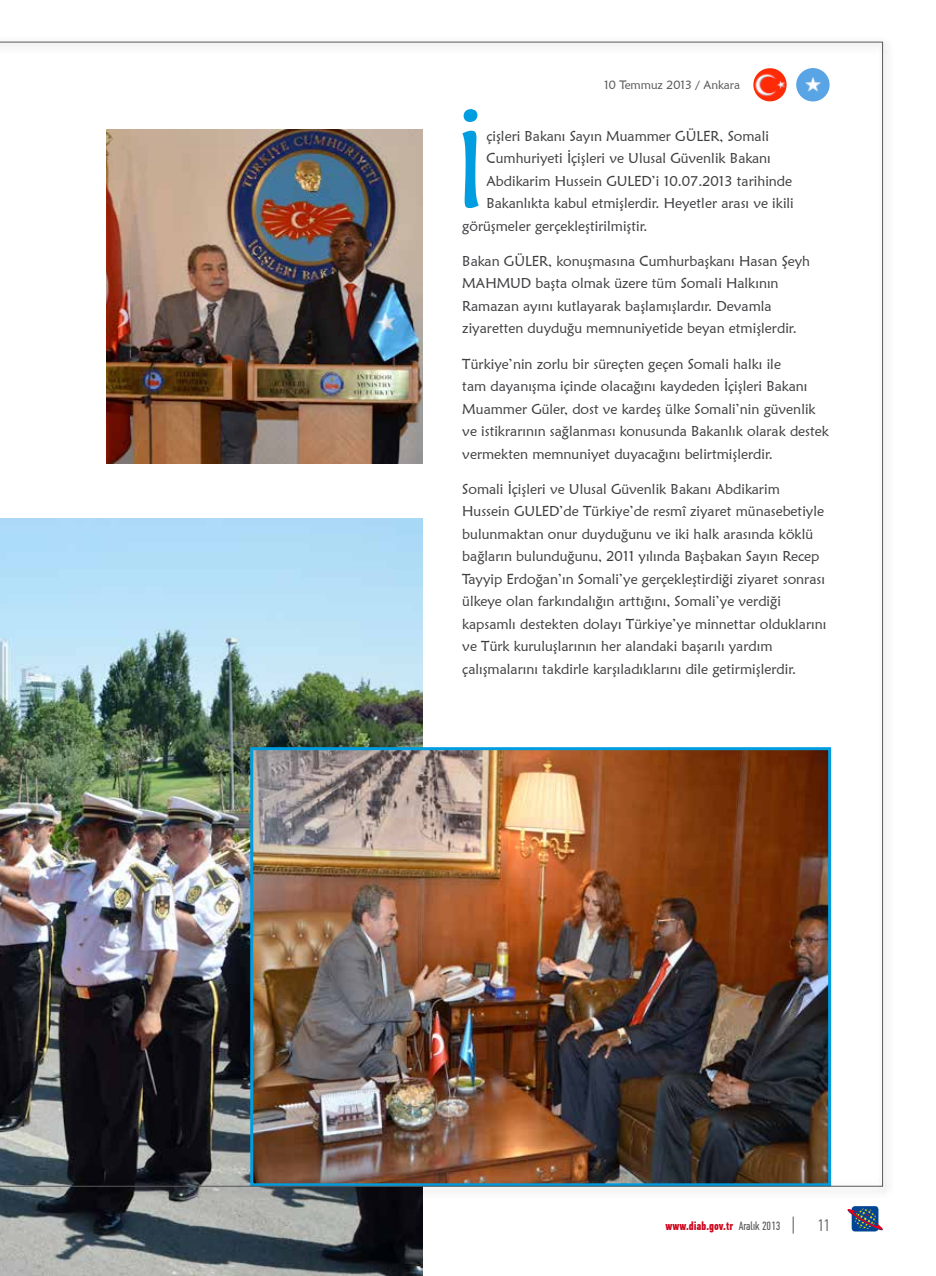
<style>
.page{position:relative;width:936px;height:1276px;background:#fff}
.page>*{position:absolute;margin:0;border:0;box-sizing:border-box;transform-origin:0 0}
.t1{font:109.65px "Maiandra GD";color:#009ee0}
.t2{font:300 16.5px "PF Din Text Comp Pro";color:#58585a}
.t3{font:14.25px/22.5px "Maiandra GD";color:#3e3d40}
.t4{font:700 12px "PF Din Text Comp Pro";color:#cd071e}
.t5{font:12px "Maiandra GD";color:#58585a}
.s1{font-weight:400;color:#58585a}
</style>
<div class="page">
<svg style="left:792px;top:1216px;width:1px;height:17px"></svg>
<div style="left:851px;top:1206px;width:27px;height:25px;background:#004494;border-radius:3px"></div>
<svg style="left:847px;top:1208px;width:36px;height:23px"></svg>
<img style="left:0;top:1198px;width:422px;height:78px">
<img style="left:0;top:42px;width:882px;height:1144px">
<p class="t5" style="left:604px;top:78px;width:138px">10 Temmuz 2013 / Ankara</p>
<h1 class="t1" style="left:454px;top:102px;width:34px">İ</h1>
<p class="t3" style="left:486px;top:124px;width:284px">çişleri Bakanı Sayın Muammer GÜLER, Somali</p>
<p class="t3" style="left:486px;top:147px;width:286px">Cumhuriyeti İçişleri ve Ulusal Güvenlik Bakanı</p>
<p class="t3" style="left:486px;top:169px;width:307px">Abdikarim Hussein GULED’i 10.07.2013 tarihinde</p>
<p class="t3" style="left:486px;top:192px;width:309px">Bakanlıkta kabul etmişlerdir. Heyetler arası ve ikili</p>
<p class="t3" style="left:462px;top:214px;width:187px">görüşmeler gerçekleştirilmiştir.</p>
<p class="t3" style="left:462px;top:249px;width:349px">Bakan GÜLER, konuşmasına Cumhurbaşkanı Hasan Şeyh MAHMUD başta olmak üzere tüm Somali Halkının Ramazan ayını kutlayarak başlamışlardır. Devamla ziyaretten duyduğu memnuniyetide beyan etmişlerdir.</p>
<p class="t3" style="left:462px;top:352px;width:368px">Türkiye’nin zorlu bir süreçten geçen Somali halkı ile<br>tam dayanışma içinde olacağını kaydeden İçişleri Bakanı Muammer Güler, dost ve kardeş ülke Somali’nin güvenlik ve istikrarının sağlanması konusunda Bakanlık olarak destek vermekten memnuniyet duyacağını belirtmişlerdir.</p>
<p class="t3" style="left:462px;top:477px;width:365px">Somali İçişleri ve Ulusal Güvenlik Bakanı Abdikarim Hussein GULED’de Türkiye’de resmî ziyaret münasebetiyle bulunmaktan onur duyduğunu ve iki halk arasında köklü bağların bulunduğunu, 2011 yılında Başbakan Sayın Recep Tayyip Erdoğan’ın Somali’ye gerçekleştirdiği ziyaret sonrası ülkeye olan farkındalığın arttığını, Somali’ye verdiği kapsamlı destekten dolayı Türkiye’ye minnettar olduklarını ve Türk kuruluşlarının her alandaki başarılı yardım çalışmalarını takdirle karşıladıklarını dile getirmişlerdir.</p>
<p class="t4" style="left:665px;top:1218px;width:116px">www.diab.gov.tr <span class="s1">Aralık 2013</span></p>
<p class="t2" style="left:817px;top:1216px;width:14px">11</p>
</div>
